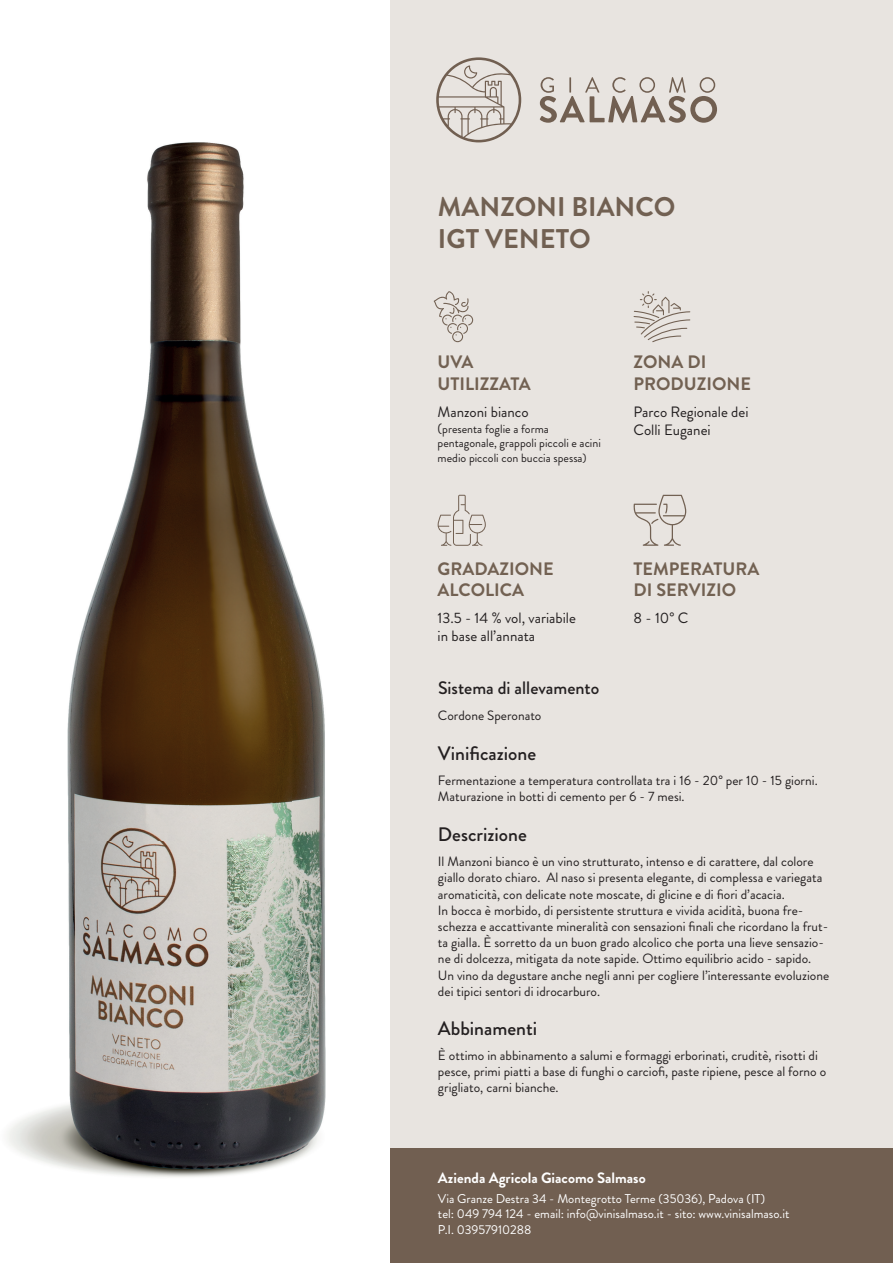
<style>
.page{position:relative;width:893px;height:1263px;background:#e8e4e0}
.page>*{position:absolute;margin:0;border:0;box-sizing:border-box;transform-origin:0 0}
.t1{font:700 27px/32.4px "Brandon Grotesque";color:#716052}
.t2{font:500 19.5px "Brandon Grotesque";color:#231f20}
.t3{font:700 18px/21.6px "Brandon Grotesque";color:#726152}
.t4{font:500 18px "Brandon Grotesque";color:#231f20}
.t5{font:15px/18px "Brandon Grotesque";color:#231f20}
.t6{font:700 15px "Brandon Grotesque";color:#fff}
.t7{font:13.5px/16.2px "Brandon Grotesque";color:#231f20}
.t8{font:12.75px/15.3px "Brandon Grotesque";color:#fff}
.t9{font:12px/14.4px "Brandon Grotesque";color:#231f20}
.s1{font-size:13.5px}
</style>
<div class="page">
<div style="left:390px;top:1148px;width:503px;height:115px;background:#715f51"></div>
<svg style="left:540px;top:77px;width:177px;height:46px"></svg>
<svg style="left:436px;top:57px;width:85px;height:85px"></svg>
<img style="left:0;top:0;width:390px;height:1263px">
<svg style="left:434px;top:291px;width:39px;height:51px"></svg>
<svg style="left:438px;top:495px;width:48px;height:51px"></svg>
<svg style="left:633px;top:495px;width:53px;height:51px"></svg>
<svg style="left:634px;top:291px;width:56px;height:51px"></svg>
<h1 class="t1" style="left:438px;top:191px;width:239px">MANZONI BIANCO<br>IGT VENETO</h1>
<h3 class="t3" style="left:438px;top:352px;width:95px">UVA<br>UTILIZZATA</h3>
<p class="t5" style="left:438px;top:403px;width:93px">Manzoni bianco</p>
<p class="t9" style="left:438px;top:422px;width:165px"><span class="s1">(</span>presenta foglie a forma pentagonale, grappoli piccoli e acini medio piccoli con buccia spessa)</p>
<h3 class="t3" style="left:634px;top:352px;width:119px">ZONA DI<br>PRODUZIONE</h3>
<p class="t5" style="left:634px;top:403px;width:116px">Parco Regionale dei<br>Colli Euganei</p>
<h3 class="t3" style="left:438px;top:558px;width:118px">GRADAZIONE<br>ALCOLICA</h3>
<p class="t5" style="left:438px;top:609px;width:140px">13.5 - 14 % vol, variabile in base all’annata</p>
<h3 class="t4" style="left:438px;top:675px;width:163px">Sistema di allevamento</h3>
<p class="t7" style="left:438px;top:707px;width:105px">Cordone Speronato</p>
<h2 class="t2" style="left:438px;top:740px;width:100px">Vinificazione</h2>
<h3 class="t3" style="left:634px;top:558px;width:127px">TEMPERATURA<br>DI SERVIZIO</h3>
<p class="t5" style="left:634px;top:609px;width:56px">8 - 10° C</p>
<p class="t7" style="left:438px;top:772px;width:381px">Fermentazione a temperatura controllata tra i 16 - 20° per 10 - 15 giorni.<br>Maturazione in botti di cemento per 6 - 7 mesi.</p>
<h2 class="t2" style="left:438px;top:821px;width:90px">Descrizione</h2>
<p class="t7" style="left:438px;top:853px;width:393px">Il Manzoni bianco è un vino strutturato, intenso e di carattere, dal colore giallo dorato chiaro. Al naso si presenta elegante, di complessa e variegata aromaticità, con delicate note moscate, di glicine e di fiori d’acacia.<br>In bocca è morbido, di persistente struttura e vivida acidità, buona fre&shy;schezza e accattivante mineralità con sensazioni finali che ricordano la frut&shy;ta gialla. È sorretto da un buon grado alcolico che porta una lieve sensazio&shy;ne di dolcezza, mitigata da note sapide. Ottimo equilibrio acido - sapido.<br>Un vino da degustare anche negli anni per cogliere l’interessante evoluzione dei tipici sentori di idrocarburo.</p>
<h2 class="t2" style="left:438px;top:1015px;width:101px">Abbinamenti</h2>
<p class="t7" style="left:438px;top:1047px;width:390px">È ottimo in abbinamento a salumi e formaggi erborinati, cruditè, risotti di pesce, primi piatti a base di funghi o carciofi, paste ripiene, pesce al forno o grigliato, carni bianche.</p>
<p class="t6" style="left:438px;top:1168px;width:209px">Azienda Agricola Giacomo Salmaso</p>
<p class="t8" style="left:438px;top:1191px;width:353px">Via Granze Destra 34 - Montegrotto Terme (35036), Padova (IT)<br>tel: 049 794 124 - email: info@vinisalmaso.it - sito: www.vinisalmaso.it<br>P.I. 03957910288</p>
</div>
